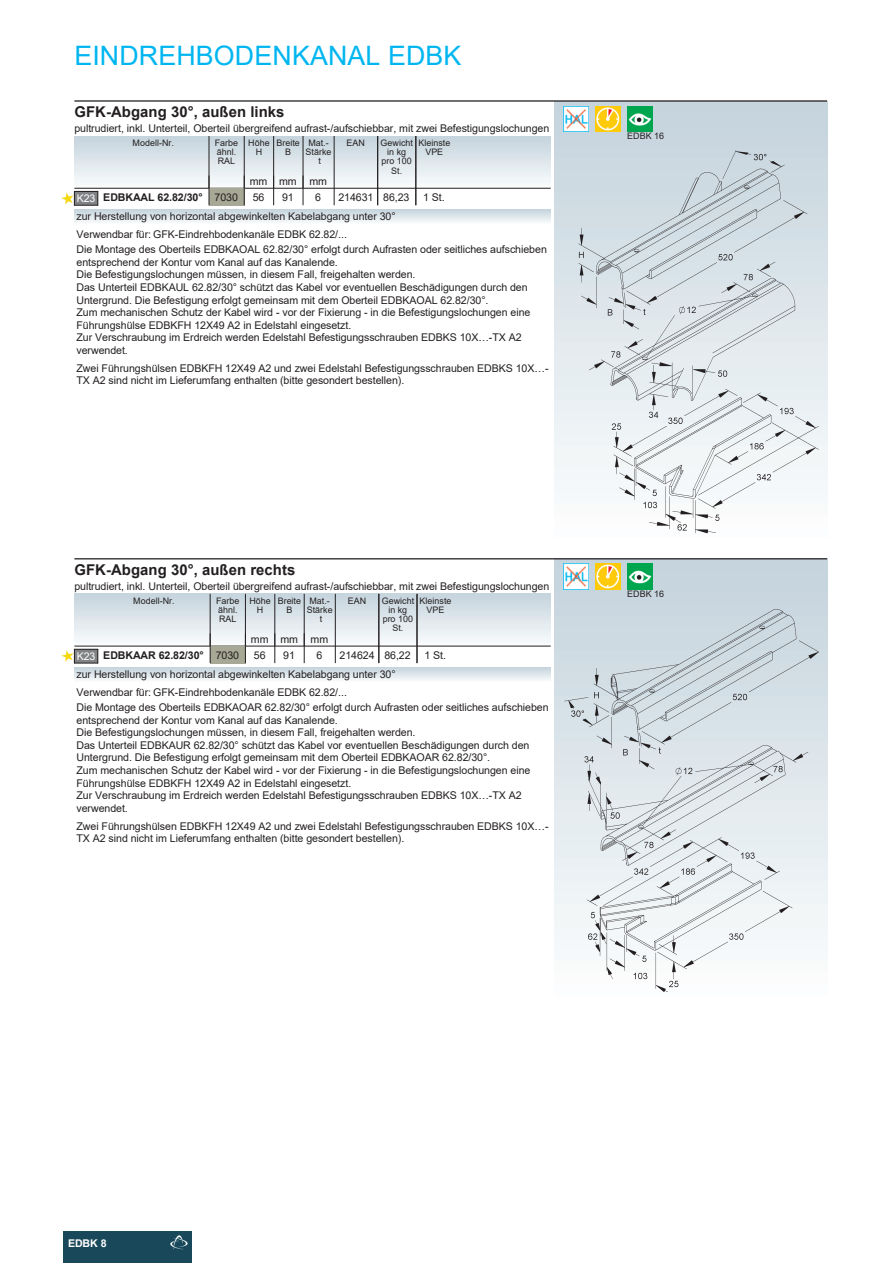
<style>
.page{position:relative;width:893px;height:1263px;background:#fff}
.page>*{position:absolute;margin:0;border:0;box-sizing:border-box;transform-origin:0 0}
.t1{font:26.85px "Arial";letter-spacing:.005em;color:#00b6f0}
.t2{font:700 14.85px "Arial";letter-spacing:.005em;color:#231f20}
.t3{font:10.65px/12.6px "Arial";letter-spacing:-.005em;color:#231f20}
.t4{font:700 10.65px "Arial";letter-spacing:-.01em;color:#231f20}
.t5{font:700 10.65px "Arial";color:#fff}
.t6{font:9px/9px "Arial";letter-spacing:.005em;color:#231f20;text-align:center}
.s1{font-weight:400;font-size:9px}
.s2{font-weight:400;color:#fff}
.s3{font-weight:400}
</style>
<div class="page">
<div style="left:64px;top:1231px;width:127px;height:32px;background:#184859"></div>
<img style="left:74px;top:136px;width:477px;height:52px">
<hr style="left:74px;top:188px;width:477px;height:1px;background:#231f20">
<div style="left:209px;top:188px;width:35px;height:17px;background:#a8a896"></div>
<svg style="left:62px;top:191px;width:36px;height:15px"></svg>
<hr style="left:209px;top:136px;width:1px;height:52px;background:#231f20">
<hr style="left:244px;top:136px;width:1px;height:52px;background:#231f20">
<hr style="left:273px;top:136px;width:1px;height:52px;background:#231f20">
<hr style="left:303px;top:136px;width:1px;height:52px;background:#231f20">
<svg style="left:209px;top:175px;width:1px;height:30px"></svg>
<svg style="left:244px;top:175px;width:1px;height:30px"></svg>
<svg style="left:273px;top:175px;width:1px;height:30px"></svg>
<svg style="left:303px;top:175px;width:1px;height:30px"></svg>
<hr style="left:334px;top:136px;width:1px;height:69px;background:#231f20">
<hr style="left:377px;top:136px;width:1px;height:69px;background:#231f20">
<hr style="left:415px;top:136px;width:1px;height:69px;background:#231f20">
<img style="left:563px;top:151px;width:256px;height:382px">
<img style="left:563px;top:106px;width:26px;height:26px">
<img style="left:595px;top:106px;width:26px;height:26px">
<img style="left:627px;top:106px;width:26px;height:26px">
<hr style="left:74px;top:100px;width:753px;height:2px;background:#231f20">
<img style="left:555px;top:559px;width:272px;height:433px">
<img style="left:74px;top:594px;width:477px;height:52px">
<hr style="left:74px;top:646px;width:477px;height:1px;background:#231f20">
<div style="left:210px;top:646px;width:35px;height:17px;background:#a8a896"></div>
<svg style="left:62px;top:649px;width:36px;height:15px"></svg>
<hr style="left:210px;top:594px;width:1px;height:52px;background:#231f20">
<hr style="left:245px;top:594px;width:1px;height:52px;background:#231f20">
<hr style="left:274px;top:594px;width:1px;height:52px;background:#231f20">
<hr style="left:304px;top:594px;width:1px;height:52px;background:#231f20">
<svg style="left:210px;top:633px;width:1px;height:30px"></svg>
<svg style="left:245px;top:646px;width:1px;height:17px"></svg>
<svg style="left:274px;top:633px;width:1px;height:30px"></svg>
<svg style="left:304px;top:633px;width:1px;height:30px"></svg>
<hr style="left:335px;top:594px;width:1px;height:69px;background:#231f20">
<hr style="left:378px;top:594px;width:1px;height:69px;background:#231f20">
<hr style="left:417px;top:594px;width:1px;height:69px;background:#231f20">
<img style="left:563px;top:608px;width:256px;height:383px">
<img style="left:563px;top:564px;width:26px;height:25px">
<img style="left:595px;top:564px;width:26px;height:25px">
<img style="left:627px;top:564px;width:26px;height:25px">
<hr style="left:74px;top:558px;width:753px;height:1px;background:#231f20">
<p class="t1" style="left:74px;top:37px;width:389px">EINDREHBODENKANAL EDBK</p>
<p class="t2" style="left:74px;top:102px;width:212px">GFK-Abgang 30°, außen links</p>
<p class="t3" style="left:74px;top:122px;width:476px">pultrudiert, inkl. Unterteil, Oberteil übergreifend aufrast-/aufschiebbar, mit zwei Befestigungslochungen</p>
<p class="t6" style="left:133px;top:138px;width:43px">Modell-Nr.</p>
<p class="t6" style="left:215px;top:138px;width:25px;text-align:left">Farbe ähnl.<br>RAL</p>
<p class="t6" style="left:248px;top:138px;width:23px">Höhe<br>H</p>
<p class="t6" style="left:277px;top:138px;width:25px">Breite<br>B</p>
<p class="t6" style="left:306px;top:138px;width:27px">Mat.-<br>Stärke t</p>
<p class="t3" style="left:250px;top:175px;width:79px">mm mm mm</p>
<p class="t6" style="left:347px;top:138px;width:20px">EAN</p>
<p class="t4" style="left:65px;top:190px;width:175px"><span class="s1">N</span> <span class="s2">K23</span> EDBKAAL 62.82/30° <span class="s3">7030</span></p>
<p class="t3" style="left:253px;top:191px;width:13px">56</p>
<p class="t3" style="left:282px;top:191px;width:13px">91</p>
<p class="t3" style="left:315px;top:191px;width:7px">6</p>
<p class="t3" style="left:338px;top:191px;width:37px">214631</p>
<p class="t6" style="left:380px;top:138px;width:34px">Gewicht in kg pro 100<br>St.</p>
<p class="t3" style="left:383px;top:191px;width:28px">86,23</p>
<p class="t6" style="left:418px;top:138px;width:33px">Kleinste<br>VPE</p>
<p class="t3" style="left:423px;top:191px;width:23px">1 St.</p>
<p class="t3" style="left:77px;top:207px;width:321px;line-height:18.6px">zur Herstellung von horizontal abgewinkelten Kabelabgang unter 30°<br>Verwendbar für: GFK-Eindrehbodenkanäle EDBK 62.82/...</p>
<p class="t3" style="left:77px;top:243px;width:472px">Die Montage des Oberteils EDBKAOAL 62.82/30° erfolgt durch Aufrasten oder seitliches aufschieben entsprechend der Kontur vom Kanal auf das Kanalende.<br>Die Befestigungslochungen müssen, in diesem Fall, freigehalten werden.<br>Das Unterteil EDBKAUL 62.82/30° schützt das Kabel vor eventuellen Beschädigungen durch den Untergrund. Die Befestigung erfolgt gemeinsam mit dem Oberteil EDBKAOAL 62.82/30°.<br>Zum mechanischen Schutz der Kabel wird - vor der Fixierung - in die Befestigungslochungen eine Führungshülse EDBKFH 12X49 A2 in Edelstahl eingesetzt.<br>Zur Verschraubung im Erdreich werden Edelstahl Befestigungsschrauben EDBKS 10X…-TX A2 verwendet.</p>
<p class="t3" style="left:77px;top:362px;width:473px">Zwei Führungshülsen EDBKFH 12X49 A2 und zwei Edelstahl Befestigungsschrauben EDBKS 10X…-<br>TX A2 sind nicht im Lieferumfang enthalten (bitte gesondert bestellen).</p>
<p class="t2" style="left:74px;top:559px;width:222px">GFK-Abgang 30°, außen rechts</p>
<p class="t3" style="left:74px;top:579px;width:476px">pultrudiert, inkl. Unterteil, Oberteil übergreifend aufrast-/aufschiebbar, mit zwei Befestigungslochungen</p>
<p class="t6" style="left:133px;top:596px;width:43px">Modell-Nr.</p>
<p class="t6" style="left:216px;top:596px;width:25px;text-align:left">Farbe ähnl.<br>RAL</p>
<p class="t6" style="left:249px;top:596px;width:23px">Höhe<br>H</p>
<p class="t6" style="left:278px;top:596px;width:25px">Breite<br>B</p>
<p class="t6" style="left:307px;top:596px;width:27px">Mat.-<br>Stärke t</p>
<p class="t3" style="left:251px;top:632px;width:79px">mm mm mm</p>
<p class="t6" style="left:382px;top:596px;width:34px">Gewicht in kg pro 100<br>St.</p>
<p class="t3" style="left:384px;top:649px;width:28px">86,22</p>
<p class="t6" style="left:348px;top:596px;width:20px">EAN</p>
<p class="t6" style="left:420px;top:596px;width:33px">Kleinste<br>VPE</p>
<p class="t3" style="left:424px;top:649px;width:23px">1 St.</p>
<p class="t4" style="left:65px;top:648px;width:176px"><span class="s1">N</span> <span class="s2">K23</span> EDBKAAR 62.82/30° <span class="s3">7030</span></p>
<p class="t3" style="left:254px;top:649px;width:13px">56</p>
<p class="t3" style="left:283px;top:649px;width:13px">91</p>
<p class="t3" style="left:316px;top:649px;width:7px">6</p>
<p class="t3" style="left:340px;top:649px;width:37px">214624</p>
<p class="t3" style="left:77px;top:664px;width:321px;line-height:18.6px">zur Herstellung von horizontal abgewinkelten Kabelabgang unter 30°<br>Verwendbar für: GFK-Eindrehbodenkanäle EDBK 62.82/...</p>
<p class="t3" style="left:77px;top:701px;width:474px">Die Montage des Oberteils EDBKAOAR 62.82/30° erfolgt durch Aufrasten oder seitliches aufschieben entsprechend der Kontur vom Kanal auf das Kanalende.<br>Die Befestigungslochungen müssen, in diesem Fall, freigehalten werden.<br>Das Unterteil EDBKAUR 62.82/30° schützt das Kabel vor eventuellen Beschädigungen durch den Untergrund. Die Befestigung erfolgt gemeinsam mit dem Oberteil EDBKAOAR 62.82/30°.<br>Zum mechanischen Schutz der Kabel wird - vor der Fixierung - in die Befestigungslochungen eine Führungshülse EDBKFH 12X49 A2 in Edelstahl eingesetzt.<br>Zur Verschraubung im Erdreich werden Edelstahl Befestigungsschrauben EDBKS 10X…-TX A2 verwendet.</p>
<p class="t3" style="left:77px;top:819px;width:473px">Zwei Führungshülsen EDBKFH 12X49 A2 und zwei Edelstahl Befestigungsschrauben EDBKS 10X…-<br>TX A2 sind nicht im Lieferumfang enthalten (bitte gesondert bestellen).</p>
<p class="t6" style="left:627px;top:131px;width:38px">EDBK 16</p>
<p class="t6" style="left:627px;top:589px;width:38px">EDBK 16</p>
<p class="t5" style="left:68px;top:1235px;width:40px">EDBK 8</p>
</div>
